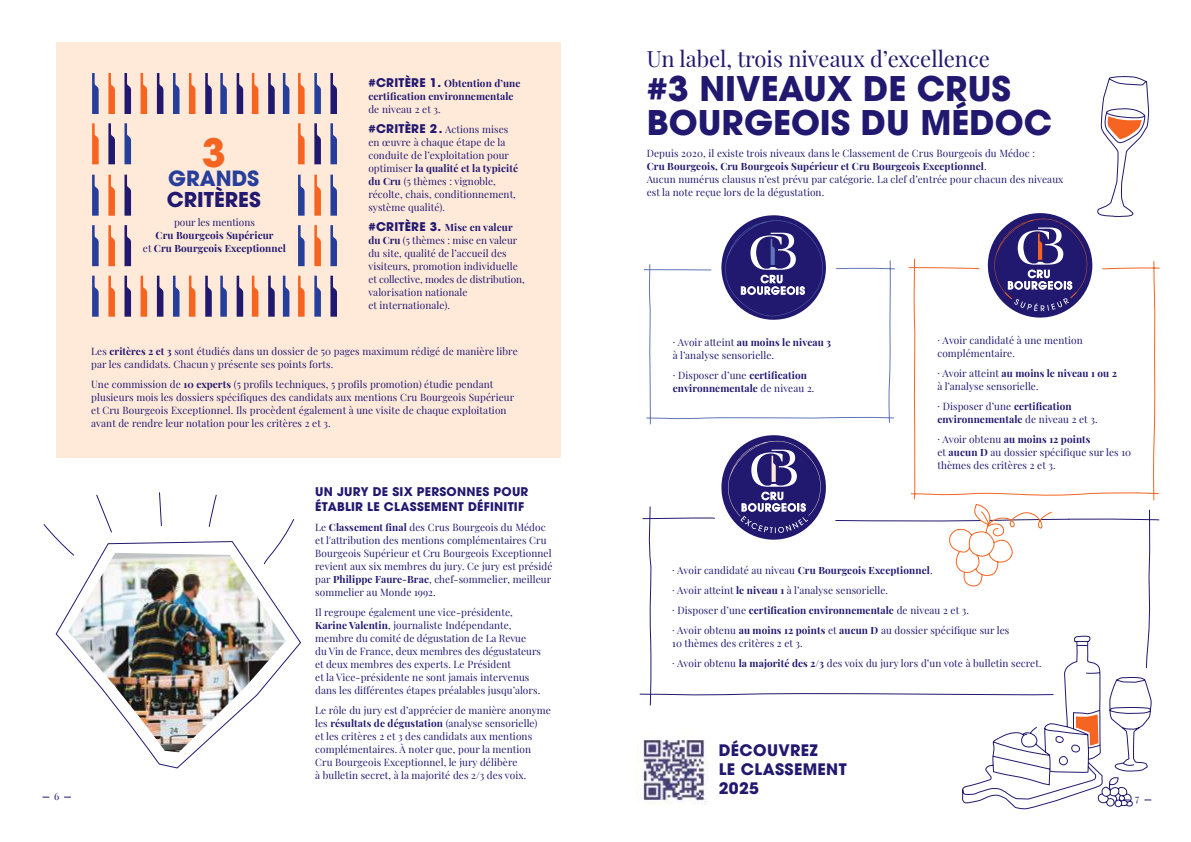
<style>
.page{position:relative;width:1191px;height:842px;background:#fff}
.page>*{position:absolute;margin:0;border:0;box-sizing:border-box;transform-origin:0 0}
.t1{font:700 39px "ITC Avant Garde Pro";color:#f56521}
.t2{font:700 34px/34px "ITC Avant Garde Pro";color:#21186f}
.t3{font:22px "Playfair Display";color:#21186f}
.t4{font:700 21px "ITC Avant Garde Pro";color:#273e9a}
.t5{font:700 20.5px "ITC Avant Garde Pro";color:#21186f}
.t6{font:700 15.9px/19.3px "ITC Avant Garde Pro";letter-spacing:.02em;color:#21186f}
.t7{font:700 12px/15px "ITC Avant Garde Pro";letter-spacing:.02em;color:#21186f}
.t8{font:10px/13px "Playfair Display";letter-spacing:.01em;color:#21186f}
.t9{font:700 10px/13px "Playfair Display";letter-spacing:.01em;color:#21186f}
.s1{font-weight:400}
.s2{font-family:"ITC Avant Garde Pro";font-size:12px}
.s3{font-family:"ITC Avant Garde Pro";font-weight:700;font-size:12px}
.s4{font-weight:700}
</style>
<div class="page">
<div style="left:56px;top:43px;width:504px;height:415px;background:#ffeada"></div>
<svg style="left:92px;top:73px;width:7px;height:41px"></svg>
<svg style="left:108px;top:73px;width:7px;height:41px"></svg>
<svg style="left:298px;top:73px;width:6px;height:41px"></svg>
<svg style="left:314px;top:73px;width:7px;height:41px"></svg>
<svg style="left:141px;top:73px;width:6px;height:41px"></svg>
<svg style="left:157px;top:73px;width:6px;height:41px"></svg>
<svg style="left:189px;top:73px;width:6px;height:41px"></svg>
<svg style="left:205px;top:73px;width:7px;height:41px"></svg>
<svg style="left:252px;top:73px;width:6px;height:41px"></svg>
<svg style="left:268px;top:73px;width:7px;height:41px"></svg>
<svg style="left:220px;top:73px;width:7px;height:41px"></svg>
<svg style="left:237px;top:73px;width:6px;height:41px"></svg>
<svg style="left:92px;top:123px;width:7px;height:41px"></svg>
<svg style="left:108px;top:123px;width:7px;height:41px"></svg>
<svg style="left:124px;top:123px;width:7px;height:41px"></svg>
<svg style="left:124px;top:73px;width:7px;height:41px"></svg>
<svg style="left:298px;top:123px;width:6px;height:41px"></svg>
<svg style="left:314px;top:123px;width:7px;height:41px"></svg>
<svg style="left:330px;top:123px;width:7px;height:41px"></svg>
<svg style="left:330px;top:73px;width:7px;height:41px"></svg>
<svg style="left:92px;top:175px;width:7px;height:41px"></svg>
<svg style="left:108px;top:175px;width:7px;height:41px"></svg>
<svg style="left:124px;top:175px;width:7px;height:41px"></svg>
<svg style="left:92px;top:225px;width:7px;height:41px"></svg>
<svg style="left:108px;top:225px;width:7px;height:41px"></svg>
<svg style="left:124px;top:225px;width:7px;height:41px"></svg>
<svg style="left:298px;top:175px;width:6px;height:41px"></svg>
<svg style="left:314px;top:175px;width:7px;height:41px"></svg>
<svg style="left:330px;top:175px;width:7px;height:41px"></svg>
<svg style="left:298px;top:225px;width:6px;height:41px"></svg>
<svg style="left:314px;top:225px;width:7px;height:41px"></svg>
<svg style="left:330px;top:225px;width:7px;height:41px"></svg>
<svg style="left:173px;top:73px;width:6px;height:41px"></svg>
<svg style="left:92px;top:276px;width:7px;height:41px"></svg>
<svg style="left:108px;top:276px;width:7px;height:41px"></svg>
<svg style="left:298px;top:276px;width:6px;height:41px"></svg>
<svg style="left:314px;top:276px;width:7px;height:41px"></svg>
<svg style="left:141px;top:276px;width:6px;height:41px"></svg>
<svg style="left:157px;top:276px;width:6px;height:41px"></svg>
<svg style="left:189px;top:276px;width:6px;height:41px"></svg>
<svg style="left:205px;top:276px;width:7px;height:41px"></svg>
<svg style="left:252px;top:276px;width:6px;height:41px"></svg>
<svg style="left:268px;top:276px;width:7px;height:41px"></svg>
<svg style="left:220px;top:276px;width:7px;height:41px"></svg>
<svg style="left:237px;top:276px;width:6px;height:41px"></svg>
<svg style="left:124px;top:276px;width:7px;height:41px"></svg>
<svg style="left:330px;top:276px;width:7px;height:41px"></svg>
<svg style="left:173px;top:276px;width:6px;height:41px"></svg>
<svg style="left:283px;top:276px;width:6px;height:41px"></svg>
<svg style="left:283px;top:73px;width:6px;height:41px"></svg>
<img style="left:43px;top:492px;width:258px;height:277px">
<svg style="left:646px;top:260px;width:249px;height:165px"></svg>
<svg style="left:644px;top:269px;width:68px;height:1px"></svg>
<svg style="left:911px;top:258px;width:249px;height:243px"></svg>
<svg style="left:908px;top:267px;width:71px;height:2px"></svg>
<svg style="left:721px;top:215px;width:105px;height:105px"></svg>
<svg style="left:648px;top:506px;width:511px;height:129px"></svg>
<svg style="left:642px;top:517px;width:73px;height:2px"></svg>
<svg style="left:835px;top:500px;width:234px;height:87px"></svg>
<svg style="left:721px;top:435px;width:105px;height:105px"></svg>
<svg style="left:639px;top:635px;width:513px;height:174px"></svg>
<svg style="left:987px;top:76px;width:162px;height:242px"></svg>
<p class="t8" style="left:54px;top:788px;width:7px">6</p>
<h1 class="t1" style="left:202px;top:127px;width:26px">3</h1>
<h3 class="t4" style="left:168px;top:165px;width:93px">GRANDS</h3>
<h3 class="t5" style="left:167px;top:186px;width:95px">CRITÈRES</h3>
<p class="t8" style="left:174px;top:215px;width:82px">pour les mentions</p>
<p class="t9" style="left:143px;top:228px;width:145px;text-align:center">Cru Bourgeois Supérieur<br><span class="s1">et</span> Cru Bourgeois Exceptionnel</p>
<p class="t9" style="left:368px;top:76px;width:154px"><span class="s2">#CRITÈRE 1.</span> Obtention d’une certification environnementale</p>
<p class="t8" style="left:368px;top:98px;width:141px;line-height:20px">de niveau 2 et 3.<br><span class="s3">#CRITÈRE 2.</span> Actions mises</p>
<p class="t8" style="left:368px;top:135px;width:151px">en œuvre à chaque étape de la conduite de l’exploitation pour optimiser <span class="s4">la qualité et la typicité du Cru</span> (5 thèmes : vignoble, récolte, chais, conditionnement, système qualité).</p>
<p class="t8" style="left:368px;top:220px;width:158px"><span class="s3">#CRITÈRE 3.</span> <span class="s4">Mise en valeur du Cru</span> (5 thèmes : mise en valeur du site, qualité de l’accueil des visiteurs, promotion individuelle et collective, modes de distribution, valorisation nationale<br>et internationale).</p>
<p class="t8" style="left:91px;top:344px;width:428px">Les <span class="s4">critères 2 et 3</span> sont étudiés dans un dossier de 50 pages maximum rédigé de manière libre par les candidats. Chacun y présente ses points forts.</p>
<p class="t8" style="left:91px;top:377px;width:424px">Une commission de <span class="s4">10 experts</span> (5 profils techniques, 5 profils promotion) étudie pendant plusieurs mois les dossiers spécifiques des candidats aux mentions Cru Bourgeois Supérieur et Cru Bourgeois Exceptionnel. Ils procèdent également à une visite de chaque exploitation avant de rendre leur notation pour les critères 2 et 3.</p>
<p class="t7" style="left:315px;top:484px;width:215px">UN JURY DE SIX PERSONNES POUR<br>ÉTABLIR LE CLASSEMENT DÉFINITIF</p>
<p class="t8" style="left:315px;top:520px;width:239px">Le <span class="s4">Classement final</span> des Crus Bourgeois du Médoc et l'attribution des mentions complémentaires Cru Bourgeois Supérieur et Cru Bourgeois Exceptionnel revient aux six membres du jury. Ce jury est présidé par <span class="s4">Philippe Faure-Brac</span>, chef-sommelier, meilleur sommelier au Monde 1992.</p>
<p class="t8" style="left:315px;top:605px;width:227px">Il regroupe également une vice-présidente, <span class="s4">Karine Valentin</span>, journaliste Indépendante, membre du comité de dégustation de La Revue<br>du Vin de France, deux membres des dégustateurs et deux membres des experts. Le Président<br>et la Vice-présidente ne sont jamais intervenus dans les différentes étapes préalables jusqu’alors.</p>
<p class="t8" style="left:315px;top:703px;width:237px">Le rôle du jury est d’apprécier de manière anonyme les <span class="s4">résultats de dégustation</span> (analyse sensorielle)<br>et les critères 2 et 3 des candidats aux mentions complémentaires. À noter que, pour la mention<br>Cru Bourgeois Exceptionnel, le jury délibère<br>à bulletin secret, à la majorité des 2/3 des voix.</p>
<h3 class="t3" style="left:647px;top:41px;width:344px">Un label, trois niveaux d’excellence</h3>
<h2 class="t2" style="left:647px;top:71px;width:407px">#3 NIVEAUX DE CRUS<br>BOURGEOIS DU MÉDOC</h2>
<p class="t8" style="left:647px;top:145px;width:418px">Depuis 2020, il existe trois niveaux dans le Classement de Crus Bourgeois du Médoc :<br><span class="s4">Cru Bourgeois, Cru Bourgeois Supérieur et Cru Bourgeois Exceptionnel</span>.<br>Aucun numérus clausus n’est prévu par catégorie. La clef d’entrée pour chacun des niveaux est la note reçue lors de la dégustation.</p>
<p class="t8" style="left:673px;top:335px;width:160px">· Avoir atteint <span class="s4">au moins le niveau 3 </span>à l’analyse sensorielle.</p>
<p class="t9" style="left:673px;top:368px;width:143px"><span class="s1">· Disposer d’une</span> certification environnementale <span class="s1">de niveau 2.</span></p>
<p class="t8" style="left:937px;top:333px;width:147px">· Avoir candidaté à une mention complémentaire.</p>
<p class="t8" style="left:937px;top:366px;width:181px">· Avoir atteint <span class="s4">au moins le niveau 1 ou 2 </span>à l’analyse sensorielle.</p>
<p class="t9" style="left:937px;top:399px;width:162px"><span class="s1">· Disposer d’une</span> certification environnementale <span class="s1">de niveau 2 et 3.</span></p>
<p class="t8" style="left:937px;top:432px;width:195px">· Avoir obtenu <span class="s4">au moins 12 points<br></span>et <span class="s4">aucun D</span> au dossier spécifique sur les 10 thèmes des critères 2 et 3.</p>
<p class="t8" style="left:672px;top:560px;width:339px;line-height:20px">· Avoir candidaté au niveau <span class="s4">Cru Bourgeois Exceptionnel</span>.<br>· Avoir atteint <span class="s4">le niveau 1</span> à l’analyse sensorielle.<br>· Disposer d’une <span class="s4">certification environnementale</span> de niveau 2 et 3.<br>· Avoir obtenu <span class="s4">au moins 12 points</span> et <span class="s4">aucun D</span> au dossier spécifique sur les</p>
<p class="t8" style="left:672px;top:633px;width:371px;line-height:20px">10 thèmes des critères 2 et 3.<br>· Avoir obtenu <span class="s4">la majorité des 2/3</span> des voix du jury lors d’un vote à bulletin secret.</p>
<h3 class="t6" style="left:719px;top:740px;width:129px">DÉCOUVREZ<br>LE CLASSEMENT<br>2025</h3>
<p class="t8" style="left:1135px;top:791px;width:6px">7</p>
</div>
